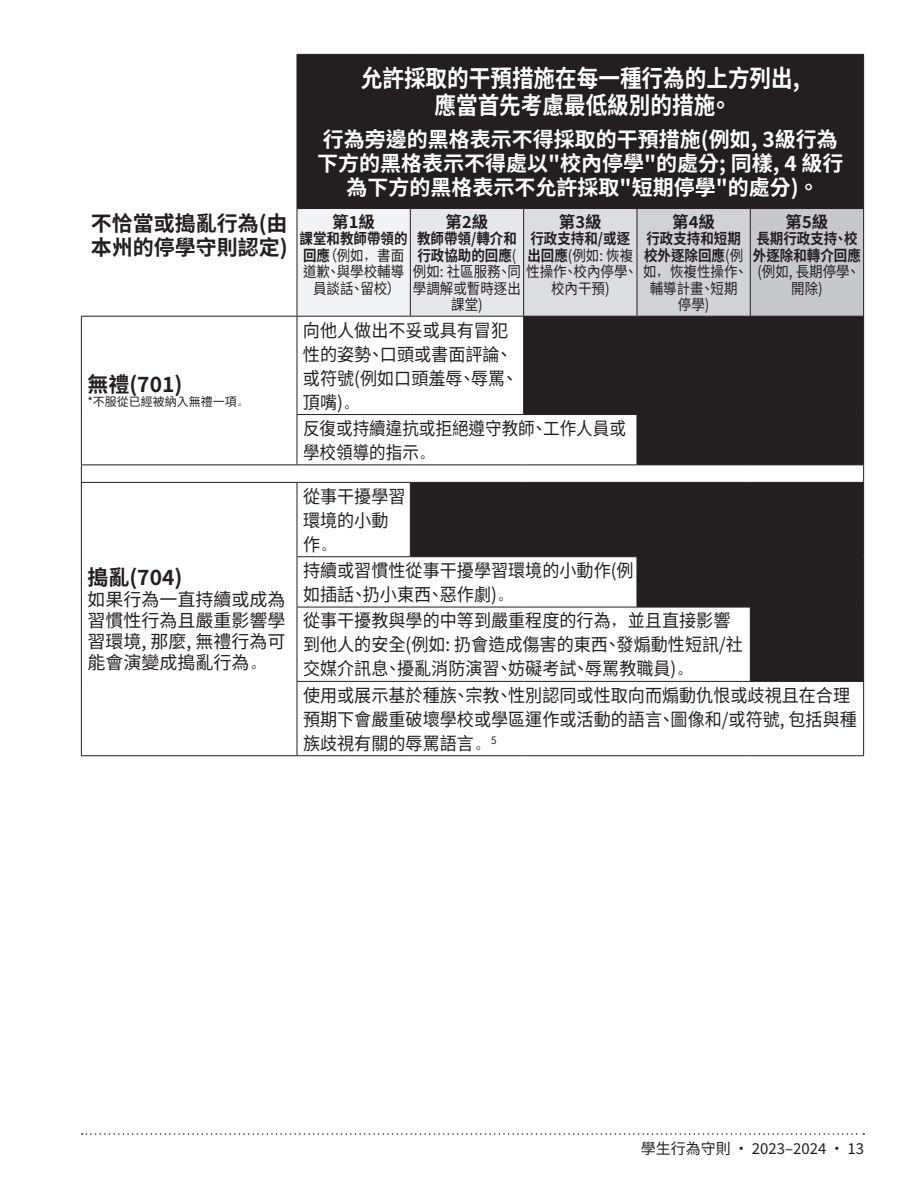
<style>
.page{position:relative;width:918px;height:1188px;background:#fff}
.page>*{position:absolute;margin:0;border:0;box-sizing:border-box;transform-origin:0 0}
.t1{font:700 24px/27px "Source Han Sans TW";color:#fff;text-align:center;scale:.9 1}
.t2{font:700 21px/24px "Source Han Sans TW";color:#fff;text-align:center}
.t3{font:700 21px/24px "Source Han Sans TW";color:#231f20}
.t4{font:18px/24px "Source Han Sans TW";color:#231f20;scale:.95 1}
.t5{font:18px/21px "Source Han Sans TW";color:#231f20;text-align:justify}
.t6{font:18px/24px "Source Han Sans TW";color:#231f20;scale:.92 1}
.t7{font:700 16.5px "Source Han Sans TW";color:#231f20}
.t8{font:15px/16.5px "Source Han Sans TW";color:#231f20;text-align:center;scale:.9 1}
.t9{font:700 15px/16.5px "Source Han Sans TW";color:#231f20;scale:.9 1}
.t10{font:15px "Source Han Sans TW";color:#231f20}
.t11{font:12px "Source Han Sans TW";color:#231f20}
.s1{font-weight:400}
.s2{font-family:"Sim Sun"}
.s3{font-weight:700}
</style>
<div class="page">
<svg style="left:82px;top:1133px;width:782px;height:2px"></svg>
<svg style="left:297px;top:55px;width:566px;height:626px;fill:#231f20"></svg>
<div style="left:297px;top:209px;width:113px;height:107px;background:#f2f3f4"></div>
<div style="left:410px;top:209px;width:114px;height:107px;background:#e6e7e9"></div>
<div style="left:524px;top:209px;width:113px;height:107px;background:#dcdddf"></div>
<div style="left:637px;top:209px;width:113px;height:107px;background:#d1d2d4"></div>
<div style="left:750px;top:209px;width:114px;height:107px;background:#c7c8ca"></div>
<hr style="left:863px;top:55px;width:1px;height:153px;background:#231f20">
<hr style="left:863px;top:317px;width:1px;height:98px;background:#231f20">
<hr style="left:637px;top:415px;width:1px;height:50px;background:#231f20">
<hr style="left:863px;top:415px;width:1px;height:50px;background:#231f20">
<svg style="left:863px;top:466px;width:1px;height:16px"></svg>
<hr style="left:863px;top:483px;width:1px;height:74px;background:#231f20">
<hr style="left:863px;top:557px;width:1px;height:50px;background:#231f20">
<hr style="left:863px;top:682px;width:1px;height:73px;background:#231f20">
<hr style="left:410px;top:209px;width:1px;height:107px;background:#231f20">
<hr style="left:523px;top:209px;width:1px;height:107px;background:#231f20">
<hr style="left:637px;top:209px;width:1px;height:107px;background:#231f20">
<hr style="left:750px;top:209px;width:1px;height:107px;background:#231f20">
<hr style="left:297px;top:316px;width:113px;height:1px;background:#231f20">
<hr style="left:410px;top:316px;width:114px;height:1px;background:#231f20">
<hr style="left:524px;top:316px;width:113px;height:1px;background:#231f20">
<hr style="left:637px;top:316px;width:113px;height:1px;background:#231f20">
<hr style="left:750px;top:316px;width:114px;height:1px;background:#231f20">
<hr style="left:81px;top:465px;width:216px;height:1px;background:#231f20">
<hr style="left:297px;top:465px;width:113px;height:1px;background:#231f20">
<hr style="left:410px;top:465px;width:114px;height:1px;background:#231f20">
<hr style="left:524px;top:465px;width:113px;height:1px;background:#231f20">
<hr style="left:637px;top:465px;width:113px;height:1px;background:#231f20">
<hr style="left:750px;top:465px;width:114px;height:1px;background:#231f20">
<hr style="left:297px;top:317px;width:1px;height:97px;background:#231f20">
<hr style="left:523px;top:317px;width:1px;height:97px;background:#231f20">
<hr style="left:297px;top:415px;width:1px;height:50px;background:#231f20">
<hr style="left:297px;top:483px;width:1px;height:73px;background:#231f20">
<hr style="left:410px;top:483px;width:1px;height:73px;background:#231f20">
<hr style="left:297px;top:556px;width:113px;height:1px;background:#231f20">
<hr style="left:297px;top:557px;width:1px;height:50px;background:#231f20">
<hr style="left:410px;top:556px;width:114px;height:1px;background:#231f20">
<hr style="left:524px;top:556px;width:113px;height:1px;background:#231f20">
<hr style="left:637px;top:557px;width:1px;height:50px;background:#231f20">
<hr style="left:297px;top:607px;width:1px;height:74px;background:#231f20">
<hr style="left:750px;top:607px;width:1px;height:74px;background:#231f20">
<hr style="left:297px;top:682px;width:1px;height:73px;background:#231f20">
<hr style="left:81px;top:755px;width:216px;height:1px;background:#231f20">
<hr style="left:297px;top:607px;width:113px;height:1px;background:#231f20">
<hr style="left:410px;top:607px;width:114px;height:1px;background:#231f20">
<hr style="left:524px;top:607px;width:113px;height:1px;background:#231f20">
<hr style="left:637px;top:607px;width:114px;height:1px;background:#231f20">
<hr style="left:81px;top:316px;width:216px;height:1px;background:#231f20">
<hr style="left:81px;top:482px;width:216px;height:1px;background:#231f20">
<hr style="left:297px;top:482px;width:113px;height:1px;background:#231f20">
<svg style="left:81px;top:465px;width:1px;height:17px"></svg>
<hr style="left:81px;top:317px;width:1px;height:98px;background:#231f20">
<hr style="left:81px;top:415px;width:1px;height:50px;background:#231f20">
<hr style="left:81px;top:483px;width:1px;height:74px;background:#231f20">
<hr style="left:81px;top:557px;width:1px;height:50px;background:#231f20">
<hr style="left:81px;top:607px;width:1px;height:74px;background:#231f20">
<hr style="left:81px;top:681px;width:1px;height:74px;background:#231f20">
<hr style="left:863px;top:607px;width:1px;height:74px;background:#231f20">
<hr style="left:297px;top:54px;width:113px;height:1px;background:#231f20">
<hr style="left:410px;top:54px;width:114px;height:1px;background:#231f20">
<hr style="left:524px;top:54px;width:113px;height:1px;background:#231f20">
<hr style="left:637px;top:54px;width:113px;height:1px;background:#231f20">
<hr style="left:750px;top:54px;width:114px;height:1px;background:#231f20">
<hr style="left:297px;top:208px;width:113px;height:1px;background:#231f20">
<hr style="left:410px;top:208px;width:114px;height:1px;background:#231f20">
<hr style="left:524px;top:208px;width:113px;height:1px;background:#231f20">
<hr style="left:637px;top:208px;width:113px;height:1px;background:#231f20">
<hr style="left:750px;top:208px;width:114px;height:1px;background:#231f20">
<hr style="left:863px;top:209px;width:1px;height:107px;background:#231f20">
<hr style="left:297px;top:55px;width:1px;height:153px;background:#231f20">
<hr style="left:297px;top:209px;width:1px;height:107px;background:#231f20">
<hr style="left:297px;top:414px;width:113px;height:1px;background:#231f20">
<hr style="left:410px;top:414px;width:114px;height:1px;background:#231f20">
<hr style="left:524px;top:414px;width:113px;height:1px;background:#231f20">
<hr style="left:297px;top:681px;width:113px;height:1px;background:#231f20">
<hr style="left:410px;top:681px;width:114px;height:1px;background:#231f20">
<hr style="left:524px;top:681px;width:113px;height:1px;background:#231f20">
<hr style="left:637px;top:681px;width:113px;height:1px;background:#231f20">
<hr style="left:750px;top:681px;width:114px;height:1px;background:#231f20">
<hr style="left:410px;top:482px;width:114px;height:1px;background:#231f20">
<hr style="left:524px;top:482px;width:113px;height:1px;background:#231f20">
<hr style="left:637px;top:482px;width:113px;height:1px;background:#231f20">
<hr style="left:750px;top:482px;width:114px;height:1px;background:#231f20">
<hr style="left:297px;top:755px;width:113px;height:1px;background:#231f20">
<hr style="left:410px;top:755px;width:114px;height:1px;background:#231f20">
<hr style="left:524px;top:755px;width:113px;height:1px;background:#231f20">
<hr style="left:637px;top:755px;width:113px;height:1px;background:#231f20">
<hr style="left:750px;top:755px;width:114px;height:1px;background:#231f20">
<h1 class="t1" style="left:361px;top:65px;width:489px">允許採取的干預措施在每一種行為的上方列出,應當首先考慮最低級別的措施。</h1>
<p class="t2" style="left:317px;top:128px;width:528px">行為旁邊的黑格表示不得採取的干預措施(例如, 3級行為下方的黑格表示不得處以"校內停學"的處分; 同樣, 4 級行為下方的黑格表示不允許採取"短期停學"的處分) 。</p>
<p class="t3" style="left:91px;top:212px;width:198px">不恰當或搗亂行為(由本州的停學守則認定)</p>
<p class="t7" style="left:332px;top:212px;width:44px">第1級</p>
<p class="t7" style="left:446px;top:212px;width:44px">第2級</p>
<p class="t9" style="left:417px;top:231px;width:112px">教師帶領/轉介和</p>
<p class="t9" style="left:417px;top:247px;width:112px">行政協助的回應<span class="s1">(</span></p>
<p class="t8" style="left:413px;top:264px;width:373px">例如: 社區服務、同性操作、校內停學、如<span class="s2">，</span>恢複性操作、</p>
<p class="t8" style="left:413px;top:280px;width:121px">學調解或暫時逐出</p>
<p class="t8" style="left:451px;top:297px;width:37px">課堂)</p>
<p class="t7" style="left:559px;top:212px;width:44px">第3級</p>
<p class="t9" style="left:527px;top:231px;width:119px">行政支持和/或逐出回應<span class="s1">(例如: 恢複</span></p>
<p class="t8" style="left:551px;top:280px;width:67px">校內干預)</p>
<p class="t7" style="left:672px;top:212px;width:44px">第4級</p>
<p class="t9" style="left:644px;top:231px;width:112px">行政支持和短期校外逐除回應<span class="s1">(例</span></p>
<p class="t8" style="left:650px;top:280px;width:99px">輔導計畫、短期停學)</p>
<p class="t8" style="left:300px;top:231px;width:121px"><span class="s3">課堂和教師帶領的回應</span>（例如<span class="s2">，</span>書面道歉、與學校輔導員談話、留校）</p>
<p class="t3" style="left:87px;top:373px;width:96px">無禮(701)</p>
<p class="t11" style="left:87px;top:395px;width:163px">*不服從已經被納入無禮一項<span class="s2">。</span></p>
<p class="t4" style="left:303px;top:318px;width:228px">向他人做出不妥或具有冒犯性的姿勢、口頭或書面評論、或符號(例如口頭羞辱、辱罵、頂嘴)<span class="s2">。</span></p>
<p class="t6" style="left:303px;top:417px;width:352px">反復或持續違抗或拒絕遵守教師、工作人員或學校領導的指示<span class="s2">。</span></p>
<p class="t7" style="left:786px;top:212px;width:44px">第5級</p>
<p class="t9" style="left:753px;top:231px;width:121px">長期行政支持、校外逐除和轉介回應</p>
<p class="t8" style="left:757px;top:264px;width:115px">(例如, 長期停學、開除)</p>
<p class="t3" style="left:87px;top:566px;width:96px">搗亂(704)</p>
<p class="t5" style="left:87px;top:590px;width:200px">如果行為一直持續或成為習慣性行為且嚴重影響學習環境, 那麼, 無禮行為可能會演變成搗亂行為<span class="s2">。</span></p>
<p class="t4" style="left:303px;top:485px;width:109px">從事干擾學習環境的小動作<span class="s2">。</span></p>
<p class="t4" style="left:303px;top:559px;width:350px">持續或習慣性從事干擾學習環境的小動作(例如插話、扔小東西、惡作劇)<span class="s2">。</span></p>
<p class="t4" style="left:303px;top:609px;width:465px">從事干擾教與學的中等到嚴重程度的行為<span class="s2">，</span>並且直接影響到他人的安全(例如: 扔會造成傷害的東西、發煽動性短訊/社交媒介訊息、擾亂消防演習、妨礙考試、辱罵教職員)<span class="s2">。</span></p>
<p class="t4" style="left:303px;top:683px;width:585px">使用或展示基於種族、宗教、性別認同或性取向而煽動仇恨或歧視且在合理預期下會嚴重破壞學校或學區運作或活動的語言、圖像和/或符號, 包括與種族歧視有關的辱罵語言<span class="s2">。</span><sup>5</sup></p>
<p class="t10" style="left:641px;top:1140px;width:225px">學生行為守則 • 2023–2024 • 13</p>
</div>
